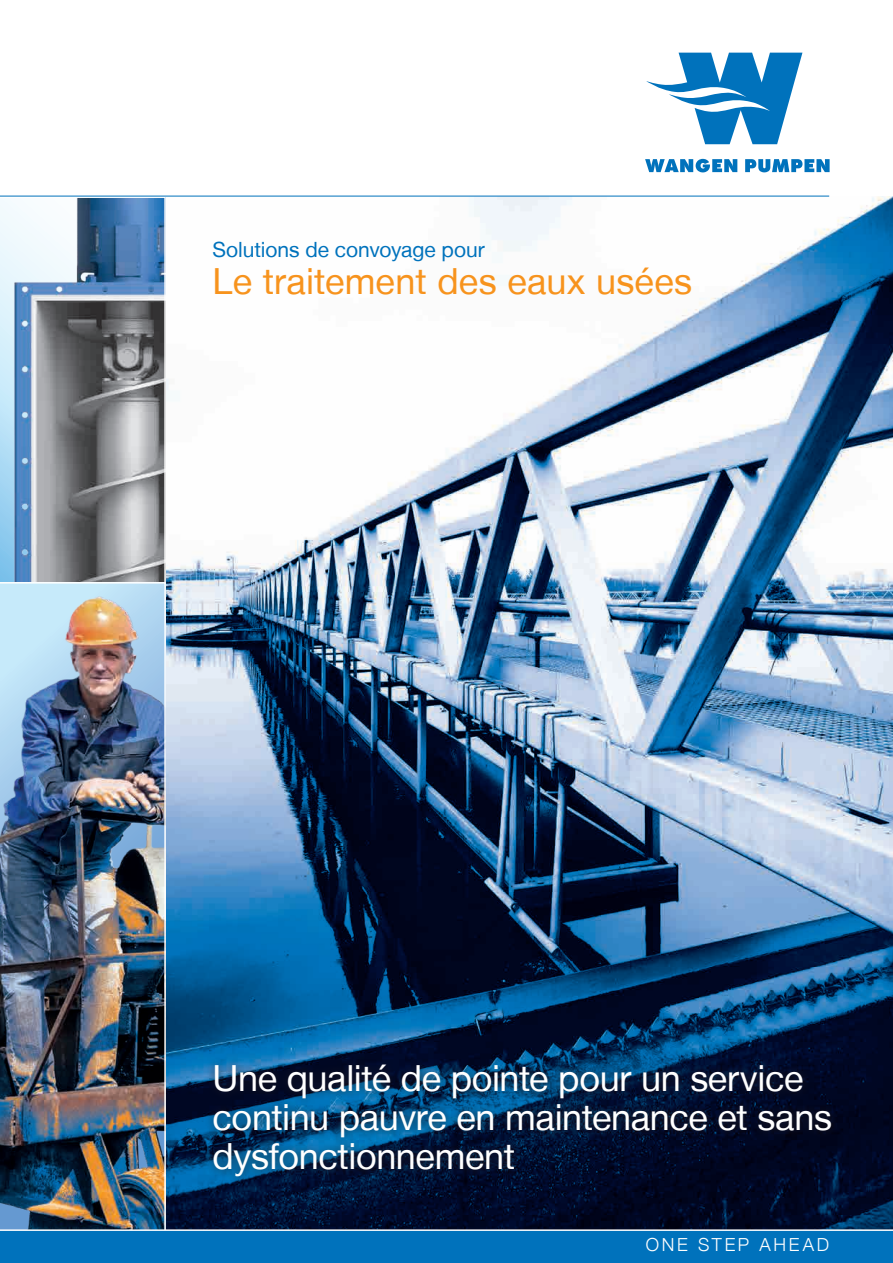
<style>
.page{position:relative;width:893px;height:1263px;background:#fff}
.page>*{position:absolute;margin:0;border:0;box-sizing:border-box;transform-origin:0 0}
.t1{font:36px/39px "Helvetica Neue LT";letter-spacing:-.01em;color:#fff}
.t2{font:36px "Helvetica Neue LT";letter-spacing:.005em;color:#f7931d}
.t3{font:21px "Helvetica Neue LT";color:#0072bc}
.t4{font:300 18px "Helvetica Neue LT";letter-spacing:.15em;color:#fff}
</style>
<div class="page">
<img style="left:166px;top:196px;width:727px;height:1033px">
<div style="left:205px;top:1056px;width:635px;height:130px;background:#231f20;opacity:.75"></div>
<svg style="left:0;top:197px;width:166px;height:385px"></svg>
<img style="left:0;top:582px;width:166px;height:647px">
<hr style="left:0;top:196px;width:829px;height:1px;background:#0072bc">
<svg style="left:645px;top:159px;width:92px;height:13px"></svg>
<svg style="left:745px;top:159px;width:85px;height:13px"></svg>
<svg style="left:646px;top:53px;width:156px;height:91px"></svg>
<div style="left:0;top:1229px;width:893px;height:34px;background:#0072bc"></div>
<p class="t3" style="left:213px;top:237px;width:274px">Solutions de convoyage pour</p>
<p class="t2" style="left:213px;top:260px;width:481px">Le traitement des eaux usées</p>
<p class="t1" style="left:213px;top:1059px;width:621px">Une qualité de pointe pour un service continu pauvre en maintenance et sans dysfonctionnement</p>
<p class="t4" style="left:646px;top:1233px;width:185px">ONE STEP AHEAD</p>
</div>
